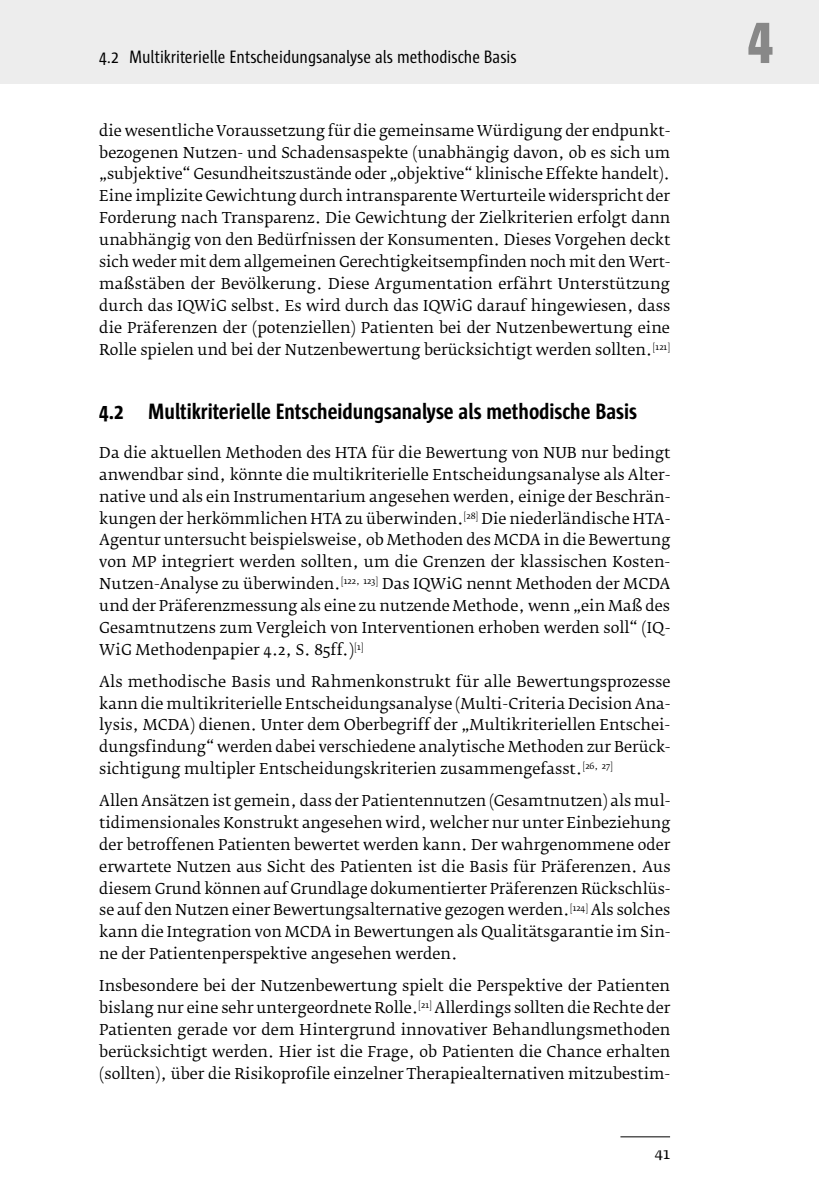
<style>
.page{position:relative;width:819px;height:1191px;background:#fff}
.page>*{position:absolute;margin:0;border:0;box-sizing:border-box;transform-origin:0 0}
.t1{font:800 59.5px "Sun Cd";color:#888}
.t2{font:700 22.75px "Sun Cd";color:#000}
.t3{font:18.38px "Sun Cd";color:#000}
.t4{font:15.75px "Fedra Serif B Pro";color:#000}
.t5{font:14.88px/21.9px "Fedra Serif B Pro";color:#000;text-align:justify}
</style>
<div class="page">
<div style="left:0;top:0;width:819px;height:84px;background:#ededed"></div>
<hr style="left:620px;top:1136px;width:50px;height:1px;background:#000">
<p class="t3" style="left:99px;top:47px;width:419px">4.2 Multikriterielle Entscheidungsanalyse als methodische Basis</p>
<p class="t5" style="left:99px;top:120px;width:572px">die wesentliche Voraussetzung für die gemeinsame Würdigung der endpunkt&shy;bezogenen Nutzen- und Schadensaspekte (unabhängig davon, ob es sich um „subjektive“ Gesundheitszustände oder „objektive“ klinische Effekte handelt).<br>Eine implizite Gewichtung durch intransparente Werturteile widerspricht der Forderung nach Transparenz. Die Gewichtung der Zielkriterien erfolgt dann unabhängig von den Bedürfnissen der Konsumenten. Dieses Vorgehen deckt sich weder mit dem allgemeinen Gerechtigkeitsempfinden noch mit den Wert&shy;maßstäben der Bevölkerung. Diese Argumentation erfährt Unterstützung durch das IQWiG selbst. Es wird durch das IQWiG darauf hingewiesen, dass die Präferenzen der (potenziellen) Patienten bei der Nutzenbewertung eine Rolle spielen und bei der Nutzenbewertung berücksichtigt werden sollten.<sup>[121]</sup></p>
<h2 class="t2" style="left:99px;top:398px;width:539px">4.2 Multikriterielle Entscheidungsanalyse als methodische Basis</h2>
<p class="t5" style="left:99px;top:442px;width:572px">Da die aktuellen Methoden des HTA für die Bewertung von NUB nur bedingt anwendbar sind, könnte die multikriterielle Entscheidungsanalyse als Alter&shy;native und als ein Instrumentarium angesehen werden, einige der Beschrän&shy;kungen der herkömmlichen HTA zu überwinden.<sup>[28]</sup> Die niederländische HTA-Agentur untersucht beispielsweise, ob Methoden des MCDA in die Bewertung von MP integriert werden sollten, um die Grenzen der klassischen Kosten-Nutzen-Analyse zu überwinden.<sup>[122,</sup> <sup>123]</sup> Das IQWiG nennt Methoden der MCDA und der Präferenzmessung als eine zu nutzende Methode, wenn „ein Maß des Gesamtnutzens zum Vergleich von Interventionen erhoben werden soll“ (IQ-WiG Methodenpapier 4.2, S. 85ff.)<sup>[1]</sup></p>
<p class="t5" style="left:99px;top:670px;width:572px">Als methodische Basis und Rahmenkonstrukt für alle Bewertungsprozesse kann die multikriterielle Entscheidungsanalyse (Multi-Criteria Decision Ana&shy;lysis, MCDA) dienen. Unter dem Oberbegriff der „Multikriteriellen Entschei&shy;dungsfindung“ werden dabei verschiedene analytische Methoden zur Berück&shy;sichtigung multipler Entscheidungskriterien zusammengefasst.<sup>[26,</sup> <sup>27]</sup></p>
<p class="t5" style="left:99px;top:790px;width:572px">Allen Ansätzen ist gemein, dass der Patientennutzen (Gesamtnutzen) als mul&shy;tidimensionales Konstrukt angesehen wird, welcher nur unter Einbeziehung der betroffenen Patienten bewertet werden kann. Der wahrgenommene oder erwartete Nutzen aus Sicht des Patienten ist die Basis für Präferenzen. Aus diesem Grund können auf Grundlage dokumentierter Präferenzen Rückschlüs&shy;se auf den Nutzen einer Bewertungsalternative gezogen werden.<sup>[124]</sup> Als solches kann die Integration von MCDA in Bewertungen als Qualitätsgarantie im Sin&shy;ne der Patientenperspektive angesehen werden.</p>
<p class="t5" style="left:99px;top:975px;width:572px">Insbesondere bei der Nutzenbewertung spielt die Perspektive der Patienten bislang nur eine sehr untergeordnete Rolle.<sup>[21]</sup> Allerdings sollten die Rechte der Patienten gerade vor dem Hintergrund innovativer Behandlungsmethoden berücksichtigt werden. Hier ist die Frage, ob Patienten die Chance erhalten (sollten), über die Risikoprofile einzelner Therapiealternativen mitzubestim-</p>
<p class="t4" style="left:654px;top:1144px;width:17px">41</p>
<h1 class="t1" style="left:747px;top:10px;width:27px">4</h1>
</div>
